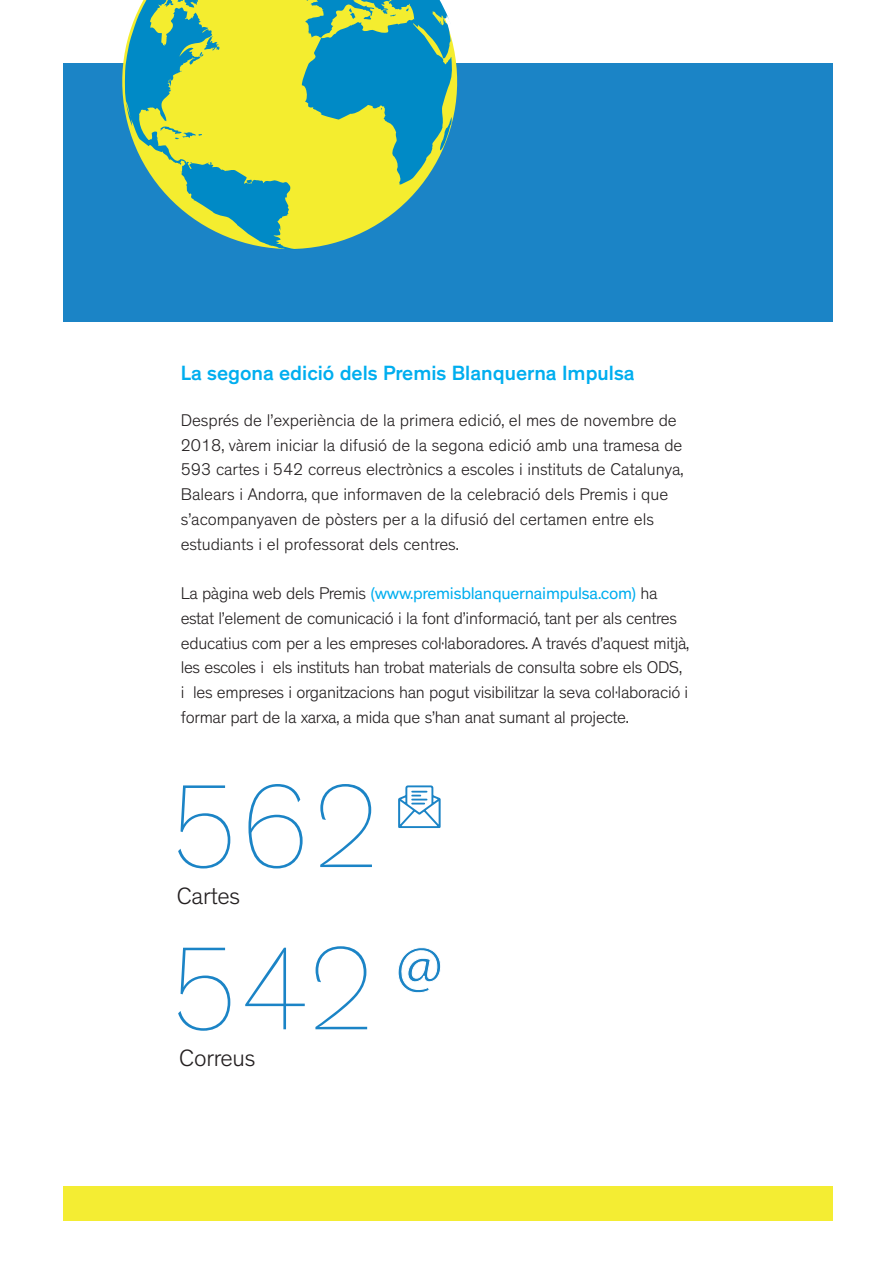
<style>
.page{position:relative;width:893px;height:1263px;background:#fff}
.page>*{position:absolute;margin:0;border:0;box-sizing:border-box;transform-origin:0 0}
.t1{font:200 120px "Theinhardt";color:#1b84c6}
.t2{font:300 24px "Theinhardt";letter-spacing:-.01em;color:#231f20}
.t3{font:500 21px "Theinhardt";color:#00aeef}
.t4{font:300 17.25px/24.8px "Theinhardt";letter-spacing:-.015em;color:#231f20}
.s1{font-weight:400;color:#00aeef}
</style>
<div class="page">
<div style="left:63px;top:63px;width:770px;height:259px;background:#1b84c6"></div>
<div style="left:63px;top:1186px;width:770px;height:34px;background:#f4ed33"></div>
<svg style="left:122px;top:41px;width:336px;height:81px"></svg>
<svg style="left:125px;top:0;width:327px;height:250px;background:#85bd77"></svg>
<svg style="left:398px;top:785px;width:43px;height:43px"></svg>
<svg style="left:398px;top:947px;width:43px;height:46px"></svg>
<p class="t3" style="left:181px;top:360px;width:455px">La segona edició dels Premis Blanquerna Impulsa</p>
<p class="t4" style="left:181px;top:408px;width:504px">Després de l’experiència de la primera edició, el mes de novembre de 2018, vàrem iniciar la difusió de la segona edició amb una tramesa de 593 cartes i 542 correus electrònics a escoles i instituts de Catalunya, Balears i Andorra, que informaven de la celebració dels Premis i que s’acompanyaven de pòsters per a la difusió del certamen entre els estudiants i el professorat dels centres.</p>
<p class="t4" style="left:181px;top:581px;width:510px">La pàgina web dels Premis <span class="s1">(www.premisblanquernaimpulsa.com)</span> ha estat l’element de comunicació i la font d’informació, tant per als centres educatius com per a les empreses col·laboradores. A través d’aquest mitjà, les escoles i els instituts han trobat materials de consulta sobre els ODS, i les empreses i organitzacions han pogut visibilitzar la seva col·laboració i formar part de la xarxa, a mida que s’han anat sumant al projecte.</p>
<h1 class="t1" style="left:169px;top:757px;width:214px">562</h1>
<h2 class="t2" style="left:177px;top:882px;width:65px">Cartes</h2>
<h1 class="t1" style="left:169px;top:919px;width:209px">542</h1>
<h2 class="t2" style="left:179px;top:1044px;width:78px">Correus</h2>
</div>
